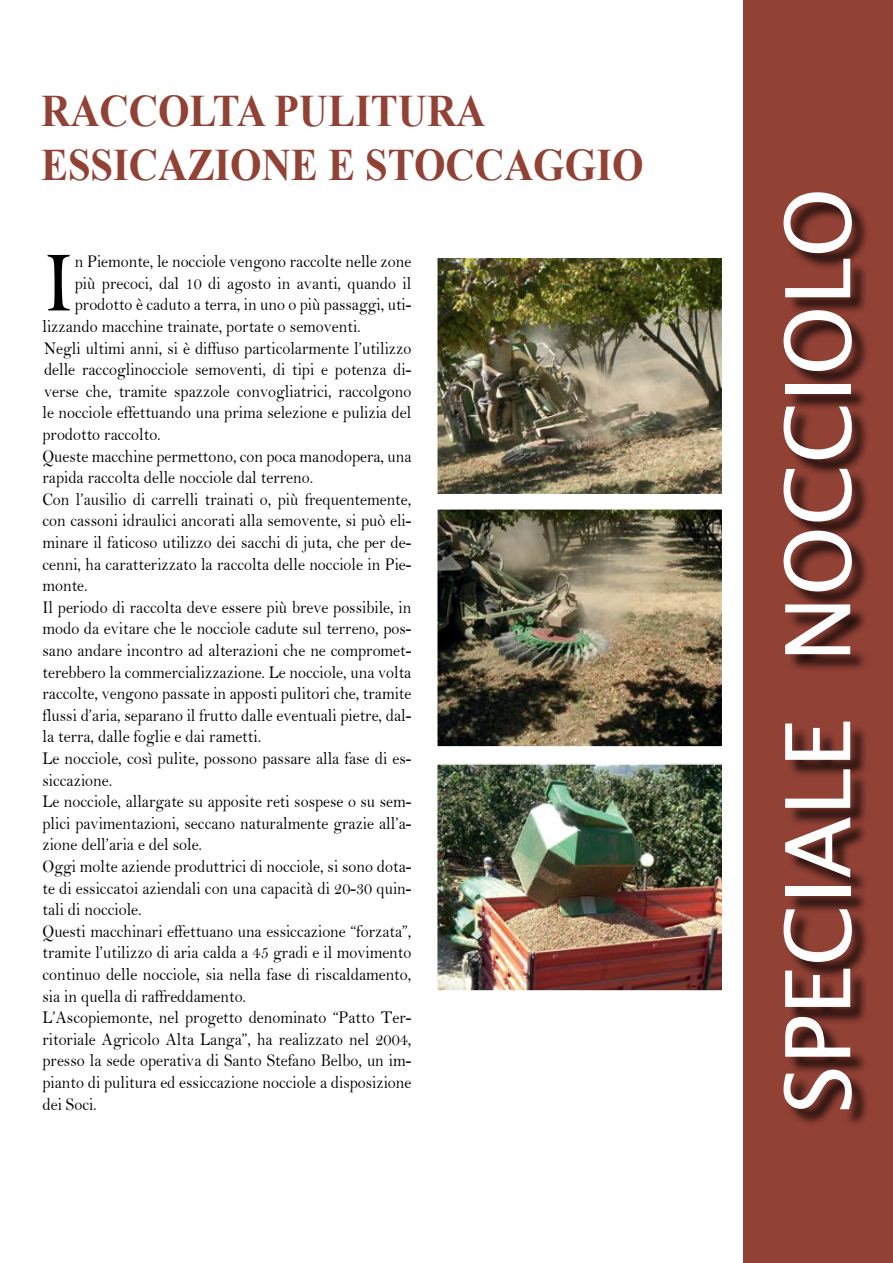
<style>
.page{position:relative;width:893px;height:1263px;background:#fff}
.page>*{position:absolute;margin:0;border:0;box-sizing:border-box;transform-origin:0 0}
.t1{font:90px "Lucida Sans";color:#fff}
.t2{font:86.25px "Bell";color:#000}
.t3{font:700 45px/54px "Times New Roman";color:#924135;scale:.9 1}
.t4{font:18px "Bell";color:#000;scale:.9 1}
</style>
<div class="page">
<img style="left:439px;top:511px;width:282px;height:234px">
<div style="left:436px;top:508px;width:288px;height:240px;border:2px solid #fff"></div>
<img style="left:439px;top:259px;width:282px;height:234px">
<div style="left:436px;top:256px;width:288px;height:240px;border:2px solid #fff"></div>
<img style="left:439px;top:766px;width:282px;height:223px">
<div style="left:436px;top:763px;width:288px;height:229px;border:2px solid #fff"></div>
<div style="left:743px;top:0;width:150px;height:1263px;background:#924135"></div>
<div style="left:786px;top:195px;width:84px;height:933px;background:#000;opacity:.75"></div>
<h3 class="t3" style="left:41px;top:83px;width:671px">RACCOLTA PULITURA<br>ESSICAZIONE E STOCCAGGIO</h3>
<h2 class="t2" style="left:43px;top:232px;width:34px">I</h2>
<p class="t4" style="left:75px;top:251px;width:375px">n Piemonte, le nocciole vengono raccolte nelle zone</p>
<p class="t4" style="left:75px;top:272px;width:375px">più precoci, dal 10 di agosto in avanti, quando il</p>
<p class="t4" style="left:75px;top:294px;width:375px">prodotto è caduto a terra, in uno o più passaggi, uti-</p>
<p class="t4" style="left:43px;top:316px;width:355px">lizzando macchine trainate, portate o semoventi.</p>
<p class="t4" style="left:44px;top:337px;width:410px">Negli ultimi anni, si è diffuso particolarmente l’utilizzo</p>
<p class="t4" style="left:44px;top:359px;width:410px">delle raccoglinocciole semoventi, di tipi e potenza di-</p>
<p class="t4" style="left:44px;top:380px;width:410px">verse che, tramite spazzole convogliatrici, raccolgono</p>
<p class="t4" style="left:43px;top:402px;width:411px">le nocciole effettuando una prima selezione e pulizia del</p>
<p class="t4" style="left:43px;top:424px;width:133px">prodotto raccolto.</p>
<p class="t4" style="left:43px;top:445px;width:411px">Queste macchine permettono, con poca manodopera, una</p>
<p class="t4" style="left:43px;top:467px;width:302px">rapida raccolta delle nocciole dal terreno.</p>
<p class="t4" style="left:43px;top:488px;width:411px">Con l’ausilio di carrelli trainati o, più frequentemente,</p>
<p class="t4" style="left:43px;top:510px;width:411px">con cassoni idraulici ancorati alla semovente, si può eli-</p>
<p class="t4" style="left:43px;top:532px;width:411px">minare il faticoso utilizzo dei sacchi di juta, che per de-</p>
<p class="t4" style="left:43px;top:553px;width:411px">cenni, ha caratterizzato la raccolta delle nocciole in Pie-</p>
<p class="t4" style="left:43px;top:575px;width:52px">monte.</p>
<p class="t4" style="left:43px;top:596px;width:411px">Il periodo di raccolta deve essere più breve possibile, in</p>
<p class="t4" style="left:43px;top:618px;width:411px">modo da evitare che le nocciole cadute sul terreno, pos-</p>
<p class="t4" style="left:43px;top:640px;width:411px">sano andare incontro ad alterazioni che ne compromet-</p>
<p class="t4" style="left:43px;top:661px;width:411px">terebbero la commercializzazione. Le nocciole, una volta</p>
<p class="t4" style="left:43px;top:683px;width:411px">raccolte, vengono passate in apposti pulitori che, tramite</p>
<p class="t4" style="left:43px;top:704px;width:411px">flussi d’aria, separano il frutto dalle eventuali pietre, dal-</p>
<p class="t4" style="left:43px;top:726px;width:244px">la terra, dalle foglie e dai rametti.</p>
<p class="t4" style="left:43px;top:748px;width:411px">Le nocciole, così pulite, possono passare alla fase di es-</p>
<p class="t4" style="left:43px;top:769px;width:79px">siccazione.</p>
<p class="t4" style="left:43px;top:791px;width:411px">Le nocciole, allargate su apposite reti sospese o su sem-</p>
<p class="t4" style="left:43px;top:812px;width:411px">plici pavimentazioni, seccano naturalmente grazie all’a-</p>
<p class="t4" style="left:43px;top:834px;width:179px">zione dell’aria e del sole.</p>
<p class="t4" style="left:43px;top:856px;width:411px">Oggi molte aziende produttrici di nocciole, si sono dota-</p>
<p class="t4" style="left:43px;top:877px;width:411px">te di essiccatoi aziendali con una capacità di 20-30 quin-</p>
<p class="t4" style="left:43px;top:899px;width:112px">tali di nocciole.</p>
<p class="t4" style="left:43px;top:920px;width:411px">Questi macchinari effettuano una essiccazione “forzata”,</p>
<p class="t4" style="left:43px;top:942px;width:411px">tramite l’utilizzo di aria calda a 45 gradi e il movimento</p>
<p class="t4" style="left:43px;top:964px;width:411px">continuo delle nocciole, sia nella fase di riscaldamento,</p>
<p class="t4" style="left:43px;top:985px;width:228px">sia in quella di raffreddamento.</p>
<p class="t4" style="left:43px;top:1007px;width:411px">L’Ascopiemonte, nel progetto denominato “Patto Ter-</p>
<p class="t4" style="left:43px;top:1028px;width:411px">ritoriale Agricolo Alta Langa”, ha realizzato nel 2004,</p>
<p class="t4" style="left:43px;top:1050px;width:411px">presso la sede operativa di Santo Stefano Belbo, un im-</p>
<p class="t4" style="left:43px;top:1072px;width:411px">pianto di pulitura ed essiccazione nocciole a disposizione</p>
<p class="t4" style="left:43px;top:1093px;width:62px">dei Soci.</p>
<h1 class="t1" style="left:767px;top:1113px;width:927px;rotate:-90deg">Speciale Nocciolo</h1>
</div>
